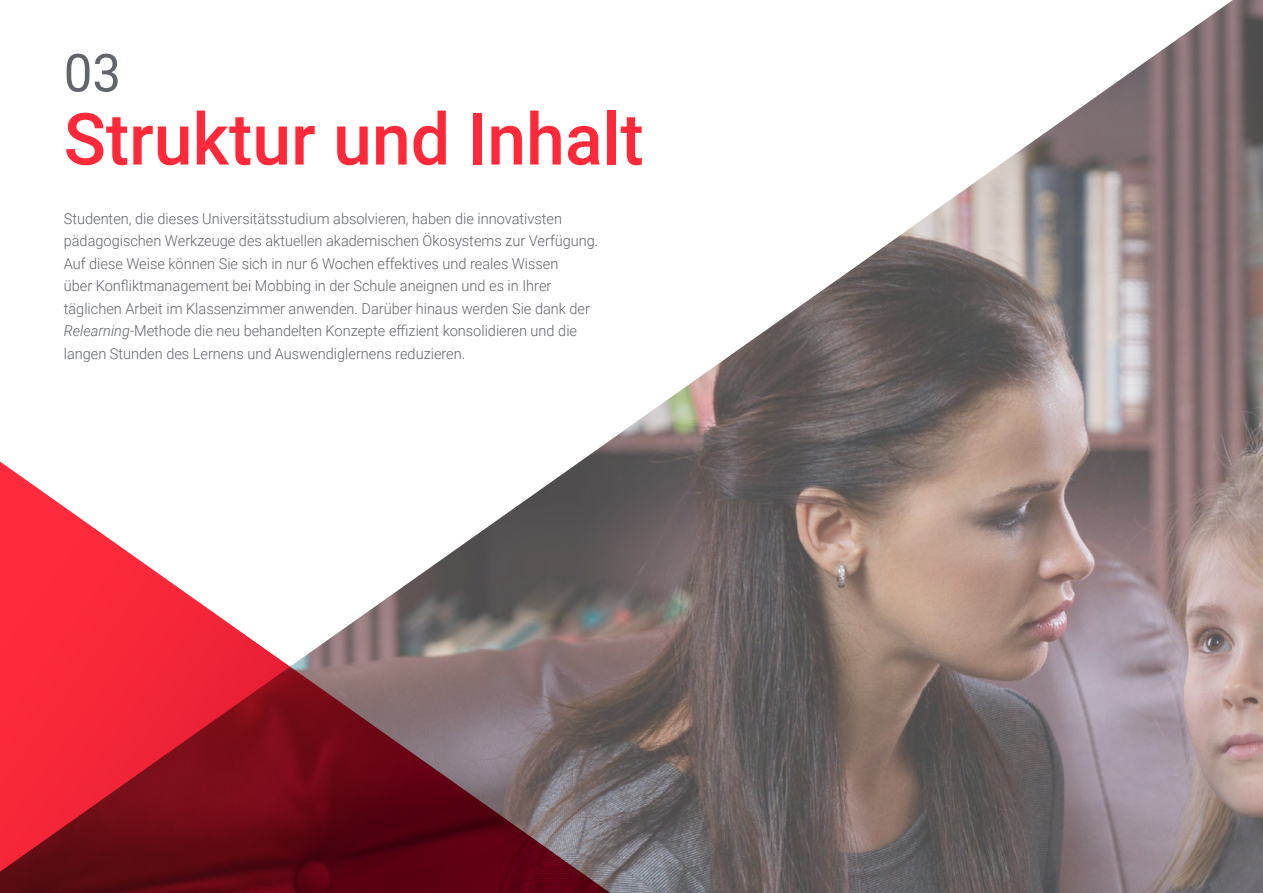
<style>
.page{position:relative;width:1263px;height:893px;background:#fff}
.page>*{position:absolute;margin:0;border:0;box-sizing:border-box;transform-origin:0 0}
.t1{font:500 72px "Roboto";color:#ff293a}
.t2{font:52.5px "Roboto";color:#61646a}
.t3{font:300 15px/22.5px "Roboto";color:#61646a}
.s1{font-style:italic}
</style>
<div class="page">
<img style="left:602px;top:0;width:661px;height:893px">
<svg style="left:0;top:446px;width:640px;height:447px"></svg>
<h2 class="t2" style="left:64px;top:36px;width:59px">03</h2>
<h1 class="t1" style="left:64px;top:89px;width:581px">Struktur und Inhalt</h1>
<p class="t3" style="left:64px;top:207px;width:536px">Studenten, die dieses Universitätsstudium absolvieren, haben die innovativsten pädagogischen Werkzeuge des aktuellen akademischen Ökosystems zur Verfügung.<br>Auf diese Weise können Sie sich in nur 6 Wochen effektives und reales Wissen<br>über Konfliktmanagement bei Mobbing in der Schule aneignen und es in Ihrer täglichen Arbeit im Klassenzimmer anwenden. Darüber hinaus werden Sie dank der <span class="s1">Relearning</span>-Methode die neu behandelten Konzepte effizient konsolidieren und die langen Stunden des Lernens und Auswendiglernens reduzieren.</p>
</div>
